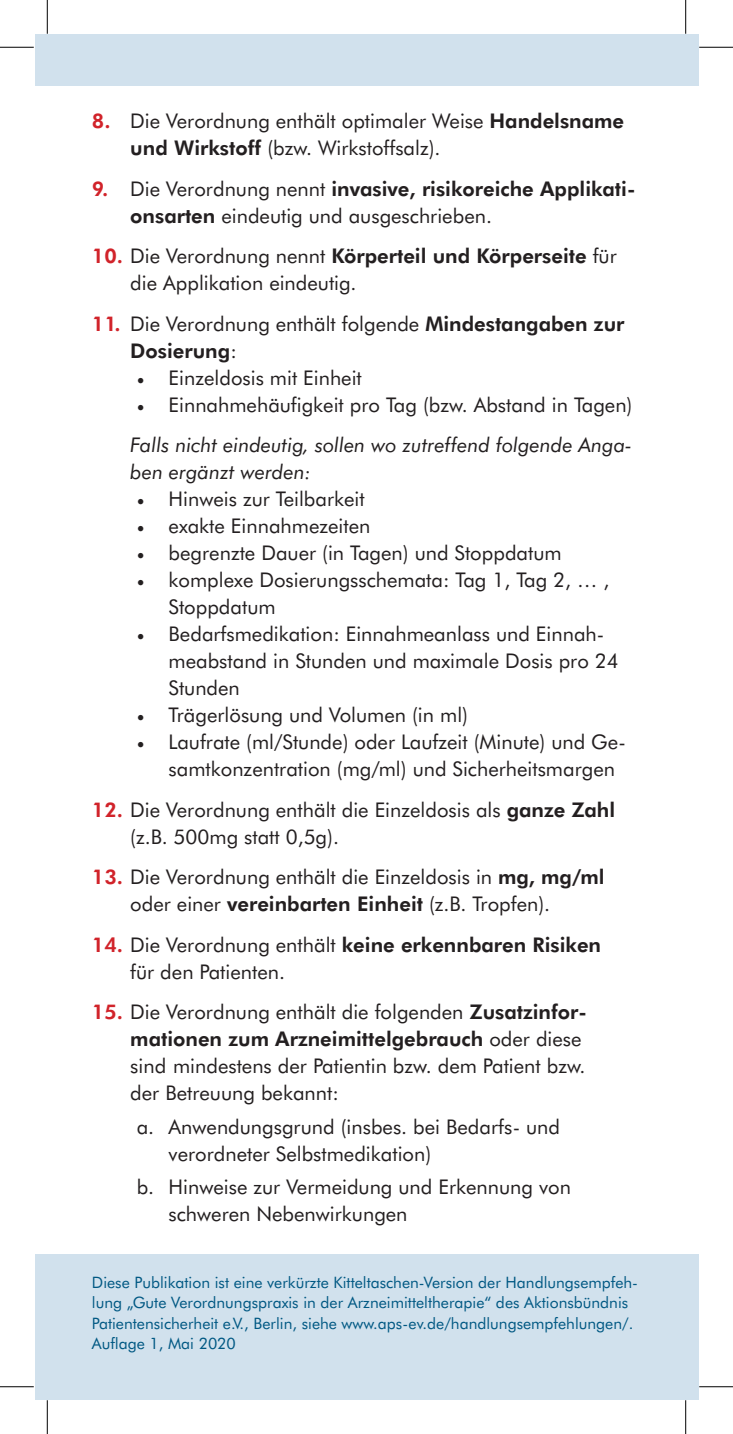
<style>
.page{position:relative;width:733px;height:1434px;background:#fff}
.page>*{position:absolute;margin:0;border:0;box-sizing:border-box;transform-origin:0 0}
.t1{font:20.25px/27px "Futura BT";color:#231f20}
.t2{font:italic 20.25px/40.5px "Futura BT";color:#231f20;text-align:center}
.t3{font:15.75px/20.2px "Futura BT";color:#005883}
.s1{font-weight:700;color:#d1232a}
.s2{font-weight:700}
.s3{font-family:"Minion Pro"}
.s4{font-family:"Minion Pro";font-style:normal}
.s5{font-style:normal}
</style>
<div class="page">
<div style="left:34px;top:1254px;width:664px;height:145px;background:#d1e1ed"></div>
<div style="left:34px;top:34px;width:664px;height:52px;background:#d1e1ed"></div>
<hr style="left:0;top:47px;width:34px;height:1px;background:#000">
<hr style="left:699px;top:47px;width:33px;height:1px;background:#000">
<hr style="left:0;top:1386px;width:34px;height:1px;background:#000">
<hr style="left:699px;top:1386px;width:33px;height:1px;background:#000">
<hr style="left:47px;top:0;width:1px;height:34px;background:#000">
<hr style="left:47px;top:1400px;width:1px;height:34px;background:#000">
<hr style="left:685px;top:0;width:1px;height:34px;background:#000">
<hr style="left:685px;top:1400px;width:1px;height:34px;background:#000">
<p class="t1" style="left:130px;top:107px;width:495px;text-indent:-38px"><span class="s1">8.</span> Die Verordnung enthält optimaler Weise <span class="s2">Handelsname und Wirkstoff</span> (bzw. Wirkstoffsalz).</p>
<p class="t1" style="left:130px;top:175px;width:506px;text-indent:-38px"><span class="s1">9.</span> Die Verordnung nennt <span class="s2">invasive, risikoreiche Applikati&shy;onsarten</span> eindeutig und ausgeschrieben.</p>
<p class="t1" style="left:130px;top:242px;width:488px;text-indent:-38px"><span class="s1">10.</span> Die Verordnung nennt <span class="s2">Körperteil und Körperseite</span> für die Applikation eindeutig.</p>
<p class="t1" style="left:130px;top:310px;width:495px;text-indent:-38px"><span class="s1">11.</span> Die Verordnung enthält folgende <span class="s2">Mindestangaben zur<br>Dosierung</span>:</p>
<p class="t1" style="left:137px;top:364px;width:226px"><span class="s3">•</span> Einzeldosis mit Einheit</p>
<p class="t2" style="left:130px;top:384px;width:503px"><span class="s4">•</span> <span class="s5">Einnahmehäufigkeit pro Tag (bzw. Abstand in Tagen)<br></span>Falls nicht eindeutig, sollen wo zutreffend folgende Anga-</p>
<p class="t2" style="left:130px;top:452px;width:182px">ben ergänzt werden:</p>
<p class="t1" style="left:137px;top:485px;width:229px"><span class="s3">•</span> Hinweis zur Teilbarkeit</p>
<p class="t1" style="left:137px;top:512px;width:235px"><span class="s3">•</span> exakte Einnahmezeiten</p>
<p class="t1" style="left:137px;top:539px;width:426px"><span class="s3">•</span> begrenzte Dauer (in Tagen) und Stoppdatum</p>
<p class="t1" style="left:168px;top:566px;width:442px;text-indent:-32px"><span class="s3">•</span> komplexe Dosierungsschemata: Tag 1, Tag 2, … ,<br>Stoppdatum</p>
<p class="t1" style="left:168px;top:620px;width:451px;text-indent:-32px"><span class="s3">•</span> Bedarfsmedikation: Einnahmeanlass und Einnah&shy;meabstand in Stunden und maximale Dosis pro 24<br>Stunden</p>
<p class="t1" style="left:137px;top:701px;width:333px"><span class="s3">•</span> Trägerlösung und Volumen (in ml)</p>
<p class="t1" style="left:168px;top:728px;width:458px;text-indent:-32px"><span class="s3">•</span> Laufrate (ml/Stunde) oder Laufzeit (Minute) und Ge&shy;samtkonzentration (mg/ml) und Sicherheitsmargen</p>
<p class="t1" style="left:130px;top:796px;width:486px;text-indent:-38px"><span class="s1">12.</span> Die Verordnung enthält die Einzeldosis als <span class="s2">ganze Zahl </span>(z.B. 500mg statt 0,5g).</p>
<p class="t1" style="left:130px;top:863px;width:475px;text-indent:-38px"><span class="s1">13.</span> Die Verordnung enthält die Einzeldosis in <span class="s2">mg, mg/ml </span>oder einer <span class="s2">vereinbarten Einheit</span> (z.B. Tropfen).</p>
<p class="t1" style="left:130px;top:931px;width:472px;text-indent:-38px"><span class="s1">14.</span> Die Verordnung enthält <span class="s2">keine erkennbaren Risiken </span>für den Patienten.</p>
<p class="t1" style="left:130px;top:998px;width:458px;text-indent:-38px"><span class="s1">15.</span> Die Verordnung enthält die folgenden <span class="s2">Zusatzinfor&shy;mationen zum Arzneimittelgebrauch</span> oder diese sind mindestens der Patientin bzw. dem Patient bzw. der Betreuung bekannt:</p>
<p class="t1" style="left:168px;top:1113px;width:393px;text-indent:-32px">a. Anwendungsgrund (insbes. bei Bedarfs- und verordneter Selbstmedikation)</p>
<p class="t1" style="left:168px;top:1173px;width:404px;text-indent:-32px">b. Hinweise zur Vermeidung und Erkennung von schweren Nebenwirkungen</p>
<p class="t3" style="left:92px;top:1272px;width:547px">Diese Publikation ist eine verkürzte Kitteltaschen-Version der Handlungsempfeh&shy;lung „Gute Verordnungspraxis in der Arzneimitteltherapie“ des Aktionsbündnis Patientensicherheit e.V., Berlin, siehe www.aps-ev.de/handlungsempfehlungen/.<br>Auflage 1, Mai 2020</p>
</div>
